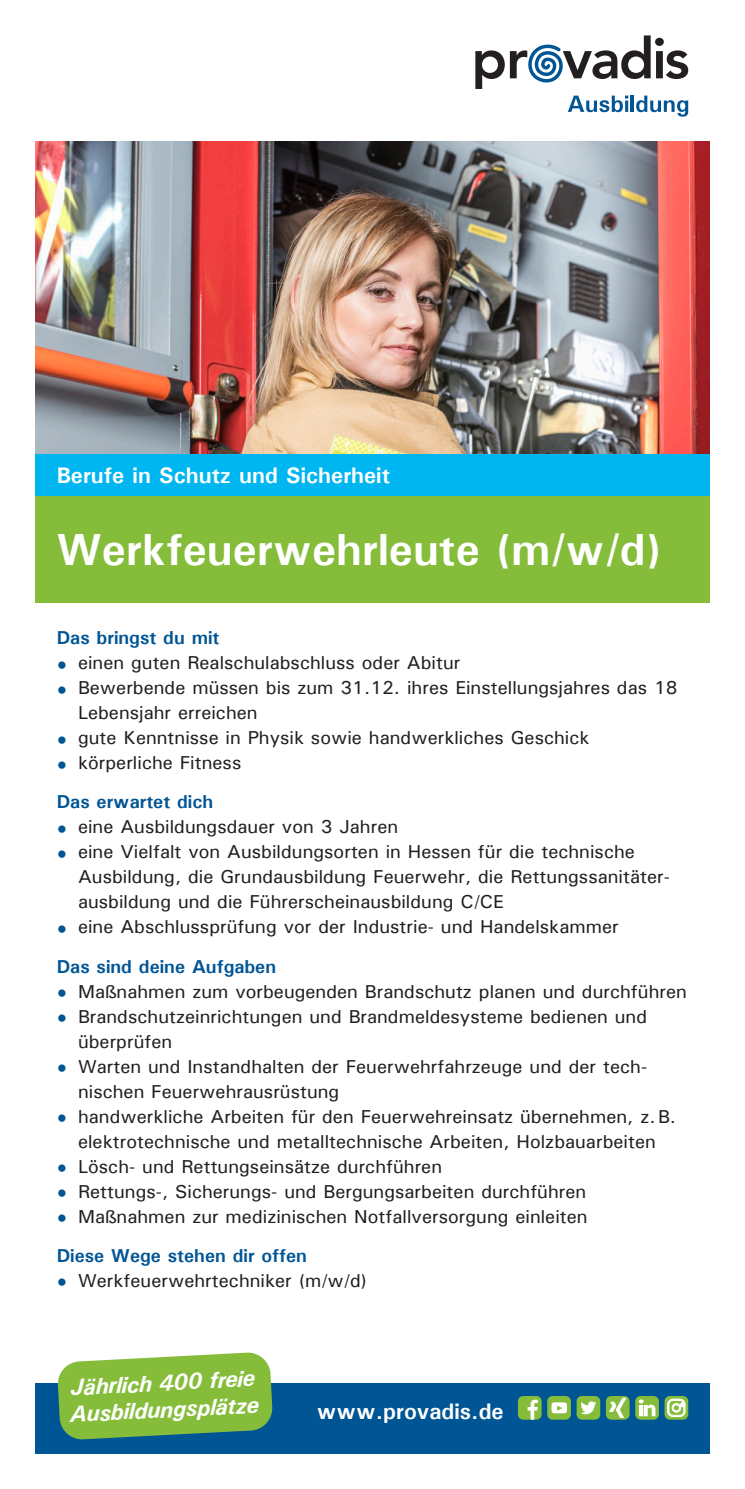
<style>
.page{position:relative;width:745px;height:1489px;background:#fff}
.page>*{position:absolute;margin:0;border:0;box-sizing:border-box;transform-origin:0 0}
.t1{font:700 45px "Univers";color:#fff}
.t2{font:italic 700 23px/26.8px "Univers";color:#fff}
.t3{font:700 22.5px "Univers";color:#fff}
.t4{font:18.75px/25px "Univers";color:#231f20}
.t5{font:700 18.75px "Univers";color:#005595}
.s1{font-weight:700;color:#005595}
</style>
<div class="page">
<div style="left:35px;top:1382px;width:674px;height:71px;background:#005595"></div>
<svg style="left:58px;top:1353px;width:213px;height:85px;background:#85bb4b"></svg>
<div style="left:576px;top:1395px;width:24px;height:24px;background:#85bd3b;border-radius:5px"></div>
<svg style="left:581px;top:1401px;width:14px;height:13px"></svg>
<div style="left:605px;top:1395px;width:24px;height:24px;background:#85bd3b;border-radius:5px"></div>
<svg style="left:609px;top:1397px;width:17px;height:20px"></svg>
<div style="left:517px;top:1395px;width:24px;height:24px;background:#85bd3b;border-radius:5px"></div>
<svg style="left:527px;top:1399px;width:10px;height:20px"></svg>
<div style="left:547px;top:1395px;width:23px;height:24px;background:#85bd3b;border-radius:5px"></div>
<svg style="left:551px;top:1402px;width:15px;height:11px"></svg>
<svg style="left:634px;top:1395px;width:24px;height:24px"></svg>
<svg style="left:638px;top:1399px;width:17px;height:16px"></svg>
<svg style="left:664px;top:1395px;width:23px;height:24px"></svg>
<svg style="left:667px;top:1398px;width:17px;height:18px"></svg>
<svg style="left:475px;top:35px;width:212px;height:54px"></svg>
<svg style="left:568px;top:96px;width:60px;height:16px"></svg>
<hr style="left:630px;top:96px;width:3px;height:16px;background:#005595">
<svg style="left:636px;top:96px;width:51px;height:21px"></svg>
<img style="left:35px;top:142px;width:674px;height:312px">
<div style="left:35px;top:454px;width:674px;height:42px;background:#00b6f0"></div>
<div style="left:35px;top:496px;width:674px;height:106px;background:#85bd3b"></div>
<p class="t3" style="left:57px;top:461px;width:334px">Berufe in Schutz und Sicherheit</p>
<p class="t1" style="left:57px;top:522px;width:605px">Werkfeuerwehrleute (m/w/d)</p>
<p class="t4" style="left:78px;top:624px;width:383px;text-indent:-21px"><span class="s1">Das bringst du mit<br></span>einen guten Realschulabschluss oder Abitur</p>
<p class="t4" style="left:78px;top:674px;width:600px">Bewerbende müssen bis zum 31.12. ihres Einstellungsjahres das 18<br>Lebensjahr erreichen</p>
<p class="t4" style="left:78px;top:724px;width:512px">gute Kenntnisse in Physik sowie handwerkliches Geschick</p>
<p class="t4" style="left:78px;top:749px;width:165px">körperliche Fitness</p>
<p class="t5" style="left:57px;top:790px;width:158px">Das erwartet dich</p>
<p class="t4" style="left:78px;top:814px;width:321px">eine Ausbildungsdauer von 3 Jahren</p>
<p class="t4" style="left:78px;top:839px;width:593px">eine Vielfalt von Ausbildungsorten in Hessen für die technische<br>Ausbildung, die Grundausbildung Feuerwehr, die Rettungssanitäter&shy;ausbildung und die Führerscheinausbildung C/CE</p>
<p class="t4" style="left:78px;top:914px;width:542px">eine Abschlussprüfung vor der Industrie- und Handelskammer</p>
<p class="t4" style="left:78px;top:953px;width:610px;text-indent:-21px"><span class="s1">Das sind deine Aufgaben<br></span>Maßnahmen zum vorbeugenden Brandschutz planen und durchführen</p>
<p class="t4" style="left:78px;top:1003px;width:570px">Brandschutzeinrichtungen und Brandmeldesysteme bedienen und überprüfen</p>
<p class="t4" style="left:78px;top:1053px;width:570px">Warten und Instandhalten der Feuerwehrfahrzeuge und der tech&shy;nischen Feuerwehrausrüstung</p>
<p class="t4" style="left:78px;top:1103px;width:599px">handwerkliche Arbeiten für den Feuerwehreinsatz übernehmen, z.B. elektrotechnische und metalltechnische Arbeiten, Holzbauarbeiten</p>
<p class="t4" style="left:78px;top:1153px;width:365px">Lösch- und Rettungseinsätze durchführen</p>
<p class="t4" style="left:78px;top:1178px;width:509px">Rettungs-, Sicherungs- und Bergungsarbeiten durchführen</p>
<p class="t4" style="left:78px;top:1203px;width:511px">Maßnahmen zur medizinischen Notfallversorgung einleiten</p>
<p class="t5" style="left:57px;top:1243px;width:251px">Diese Wege stehen dir offen</p>
<p class="t4" style="left:78px;top:1267px;width:290px">Werkfeuerwehrtechniker (m/w/d)</p>
<p class="t2" style="left:68px;top:1373px;width:191px;rotate:-3deg">Jährlich 400 freie<br>Ausbildungsplätze</p>
<p class="t3" style="left:316px;top:1397px;width:188px">www.provadis.de</p>
</div>
